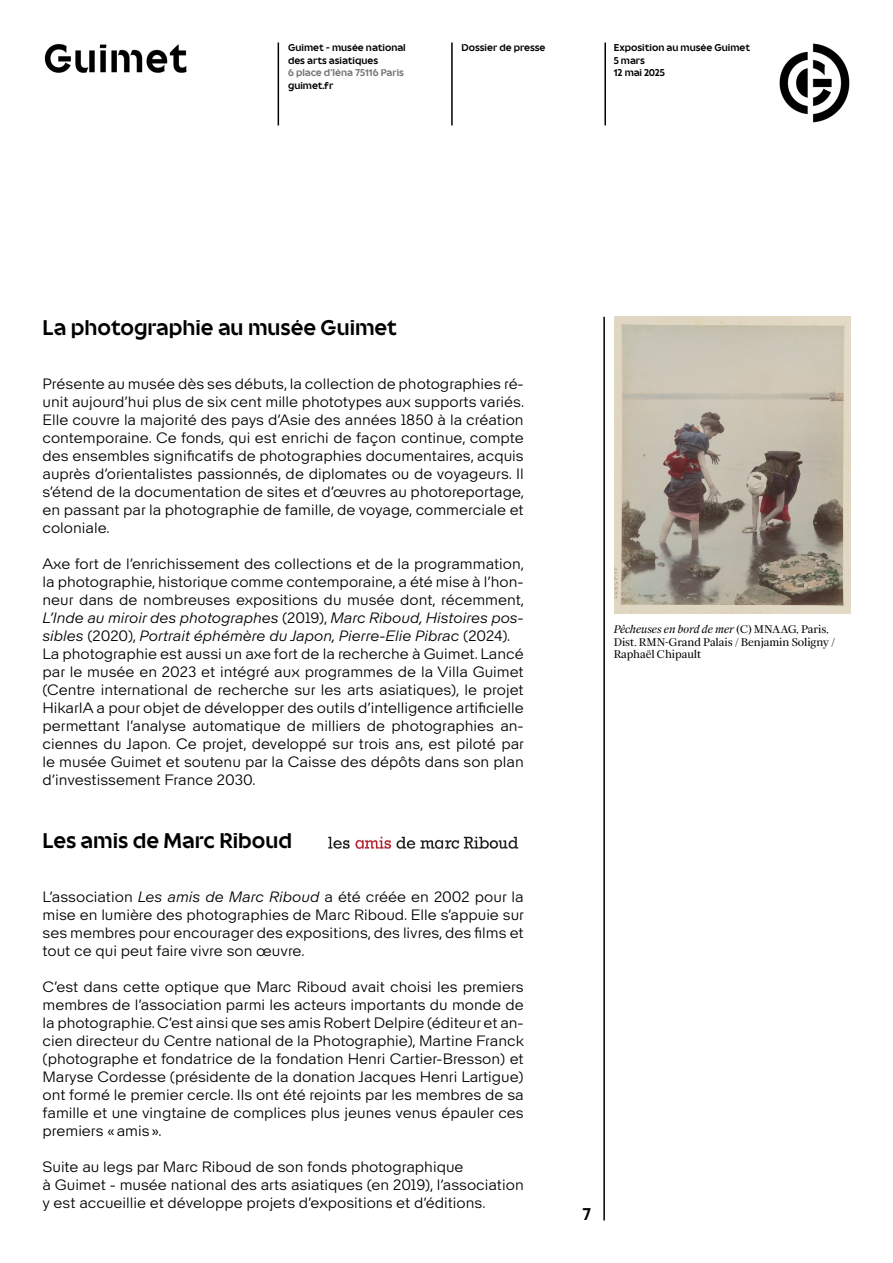
<style>
.page{position:relative;width:893px;height:1263px;background:#fff}
.page>*{position:absolute;margin:0;border:0;box-sizing:border-box;transform-origin:0 0}
.t1{font:700 22.5px "Guimet";color:#000}
.t2{font:18px "Guimet 09 01 25 Bold";color:#000}
.t3{font:300 15px/18px "Citizen Grotesk";color:#000;text-align:justify}
.t4{font:10.5px/12.6px "Guimet 09 01 25 Bold";color:#000}
.t5{font:10.5px/12.6px "ES Face";color:#000}
.t6{font:10.5px "Guimet 09 01 25 Bold";color:#717275}
.s1{font-style:italic}
</style>
<div class="page">
<img style="left:44px;top:43px;width:143px;height:30px">
<hr style="left:278px;top:43px;width:1px;height:82px;background:#000">
<img style="left:779px;top:43px;width:71px;height:80px">
<hr style="left:451px;top:43px;width:2px;height:82px;background:#000">
<hr style="left:604px;top:43px;width:2px;height:82px;background:#000">
<hr style="left:603px;top:317px;width:2px;height:903px;background:#000">
<img style="left:614px;top:317px;width:236px;height:296px">
<img style="left:328px;top:836px;width:191px;height:13px">
<p class="t4" style="left:288px;top:41px;width:119px">Guimet - musée national des arts asiatiques</p>
<p class="t6" style="left:288px;top:67px;width:117px">6 place d’Iéna 75116 Paris</p>
<p class="t4" style="left:288px;top:79px;width:47px">guimet.fr</p>
<p class="t4" style="left:461px;top:41px;width:86px">Dossier de presse</p>
<p class="t4" style="left:614px;top:41px;width:138px">Exposition au musée Guimet<br>5 mars<br>12 mai 2025</p>
<h1 class="t1" style="left:43px;top:315px;width:356px">La photographie au musée Guimet</h1>
<p class="t3" style="left:43px;top:374px;width:483px">Présente au musée dès ses débuts, la collection de photographies ré&shy;unit aujourd’hui plus de six cent mille phototypes aux supports variés.<br>Elle couvre la majorité des pays d’Asie des années 1850 à la création contemporaine. Ce fonds, qui est enrichi de façon continue, compte des ensembles significatifs de photographies documentaires, acquis auprès d’orientalistes passionnés, de diplomates ou de voyageurs. Il s’étend de la documentation de sites et d’œuvres au photoreportage, en passant par la photographie de famille, de voyage, commerciale et coloniale.</p>
<p class="t3" style="left:43px;top:554px;width:483px;text-align:left">Axe fort de l’enrichissement des collections et de la programmation, la photographie, historique comme contemporaine, a été mise à l’hon&shy;neur dans de nombreuses expositions du musée dont, récemment, <span class="s1">L’Inde au miroir des photographes</span> (2019), <span class="s1">Marc Riboud, Histoires pos&shy;sibles</span> (2020), <span class="s1">Portrait éphémère du Japon, Pierre-Elie Pibrac</span> (2024).<br>La photographie est aussi un axe fort de la recherche à Guimet. Lancé par le musée en 2023 et intégré aux programmes de la Villa Guimet (Centre international de recherche sur les arts asiatiques), le projet HikarIA a pour objet de développer des outils d’intelligence artificielle permettant l’analyse automatique de milliers de photographies an&shy;ciennes du Japon. Ce projet, developpé sur trois ans, est piloté par le musée Guimet et soutenu par la Caisse des dépôts dans son plan d’investissement France 2030.</p>
<h1 class="t1" style="left:43px;top:828px;width:251px">Les amis de Marc Riboud</h1>
<p class="t3" style="left:43px;top:887px;width:483px">L’association <span class="s1">Les amis de Marc Riboud</span> a été créée en 2002 pour la mise en lumière des photographies de Marc Riboud. Elle s’appuie sur ses membres pour encourager des expositions, des livres, des films et tout ce qui peut faire vivre son œuvre.</p>
<p class="t3" style="left:43px;top:977px;width:483px">C’est dans cette optique que Marc Riboud avait choisi les premiers membres de l’association parmi les acteurs importants du monde de la photographie. C’est ainsi que ses amis Robert Delpire (éditeur et an&shy;cien directeur du Centre national de la Photographie), Martine Franck (photographe et fondatrice de la fondation Henri Cartier-Bresson) et Maryse Cordesse (présidente de la donation Jacques Henri Lartigue) ont formé le premier cercle. Ils ont été rejoints par les membres de sa famille et une vingtaine de complices plus jeunes venus épauler ces premiers « amis ».</p>
<p class="t3" style="left:43px;top:1157px;width:483px;text-align:left">Suite au legs par Marc Riboud de son fonds photographique<br>à Guimet - musée national des arts asiatiques (en 2019), l’association y est accueillie et développe projets d’expositions et d’éditions.</p>
<p class="t5" style="left:614px;top:622px;width:223px"><span class="s1">Pêcheuses en bord de mer</span> (C) MNAAG, Paris,<br>Dist. RMN-Grand Palais / Benjamin Soligny /<br>Raphaël Chipault</p>
<p class="t2" style="left:582px;top:1203px;width:10px">7</p>
</div>
